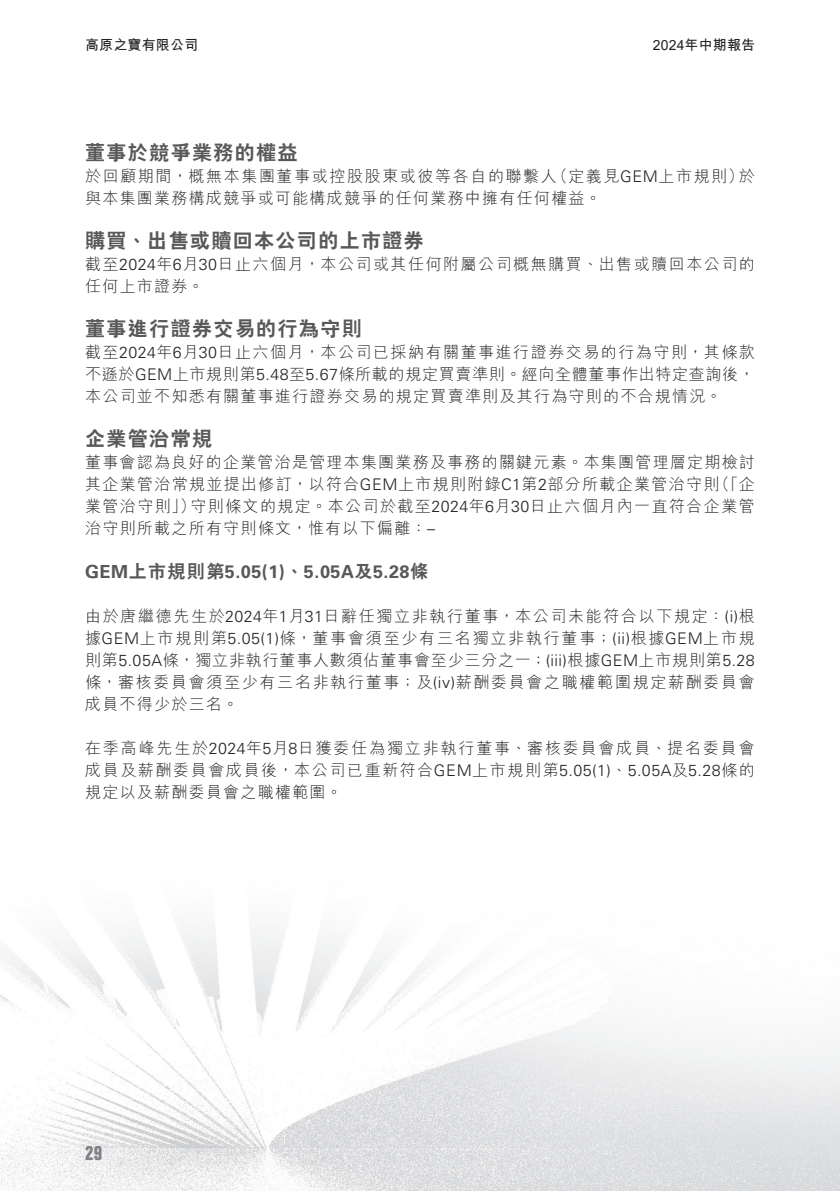
<style>
.page{position:relative;width:840px;height:1191px;background:#fff}
.page>*{position:absolute;margin:0;border:0;box-sizing:border-box;transform-origin:0 0}
.t1{font:800 20px "C Hei 2 HK";letter-spacing:.07em;color:#57585a}
.t2{font:700 condensed 20px "Folio Std";color:#808285}
.t3{font:700 18px "Univers LT Std";letter-spacing:.03em;color:#57585a}
.t4{font:300 16px/22px "M Hei HK";letter-spacing:.08em;color:#231f20}
.t5{font:700 14px "M Hei HK";letter-spacing:.01em;color:#231f20}
.s1{font-family:"Arial";font-weight:400}
.s2{font-family:"Univers LT Std"}
.s3{font-family:"C Hei 2 HK";font-weight:800}
</style>
<div class="page">
<img style="left:0;top:926px;width:839px;height:265px">
<p class="t5" style="left:85px;top:35px;width:114px">高原之寶有限公司</p>
<p class="t1" style="left:85px;top:142px;width:214px">董事於競爭業務的權益</p>
<p class="t5" style="left:652px;top:35px;width:104px"><span class="s1">2024</span>年中期報告</p>
<p class="t4" style="left:551px;top:164px;width:193px">（定義見<span class="s2">GEM</span>上市規則）</p>
<p class="t4" style="left:85px;top:164px;width:517px">於回顧期間，概無本集團董事或控股股東或彼等各自的聯繫人<br>與本集團業務構成競爭或可能構成競爭的任何業務中擁有任何權益。</p>
<p class="t1" style="left:85px;top:230px;width:340px">購買、出售或贖回本公司的上市證券</p>
<p class="t4" style="left:85px;top:252px;width:671px">截至<span class="s2">2024</span>年 月<span class="s2">6 30</span>日止六個月，本公司或其任何附屬公司概無購買、出售或贖回本公司的任何上市證券。</p>
<p class="t1" style="left:85px;top:318px;width:278px">董事進行證券交易的行為守則</p>
<p class="t4" style="left:85px;top:340px;width:671px;text-align:justify">截至<span class="s2">2024</span>年 月<span class="s2">6 30</span>日止六個月，本公司已採納有關董事進行證券交易的行為守則，其條款不遜於<span class="s2">GEM</span>上市規則第<span class="s2">5.48</span>至<span class="s2">5.67</span>條所載的規定買賣準則。經向全體董事作出特定查詢後，本公司並不知悉有關董事進行證券交易的規定買賣準則及其行為守則的不合規情況。</p>
<p class="t1" style="left:85px;top:428px;width:128px">企業管治常規</p>
<p class="t4" style="left:85px;top:450px;width:671px;text-align:right">董事會認為良好的企業管治是管理本集團業務及事務的關鍵元素。本集團管理層定期檢討（「企</p>
<p class="t4" style="left:738px;top:164px;width:17px">於</p>
<p class="t4" style="left:190px;top:472px;width:565px;text-indent:-105px">其企業管治常規並提出修訂，以符合<span class="s2">GEM</span>上市規則附錄<span class="s2">C</span> 第<span class="s2">1 2</span>部分所載企業管治守則<br>守則條文的規定。本公司於截至<span class="s2">2024</span>年 月<span class="s2">6 30</span>日止六個月內一直符合企業管</p>
<p class="t4" style="left:85px;top:494px;width:351px">業管治守則」）<br>治守則所載之所有守則條文，惟有以下偏離：<span class="s2">–</span></p>
<p class="t3" style="left:85px;top:561px;width:344px">GEM<span class="s3">上市規則第</span>5.05 1( )<span class="s3">、</span>5.05A<span class="s3">及</span>5.28<span class="s3">條</span></p>
<p class="t4" style="left:85px;top:604px;width:671px;text-align:justify">由於唐繼德先生於<span class="s2">2024</span>年 月<span class="s2">1 31</span>日辭任獨立非執行董事，本公司未能符合以下規定： 根<span class="s2">)i(</span>據<span class="s2">GEM</span>上市規則第<span class="s2">5.05</span> 條<span class="s2">)1(</span> ，董事會須至少有三名獨立非執行董事；<span class="s2">( )i i</span> 根據<span class="s2">GEM</span>上市規則第<span class="s2">5.05A</span>條，獨立非執行董事人數須佔董事會至少三分之一；<span class="s2">(iii)</span>根據<span class="s2">GEM</span>上市規則第<span class="s2">5.28</span>條，審核委員會須至少有三名非執行董事；及 <span class="s2">i v( )</span>薪酬委員會之職權範圍規定薪酬委員會成員不得少於三名。</p>
<p class="t4" style="left:85px;top:736px;width:671px;text-align:justify">在季高峰先生於<span class="s2">2024</span>年 月<span class="s2">5 8</span>日獲委任為獨立非執行董事、審核委員會成員、提名委員會成員及薪酬委員會成員後，本公司已重新符合<span class="s2">GEM</span>上市規則第<span class="s2">5.05 1( )</span>、<span class="s2">5.05A</span>及<span class="s2">5.28</span>條的規定以及薪酬委員會之職權範圍。</p>
<p class="t2" style="left:85px;top:1142px;width:19px">29</p>
</div>
